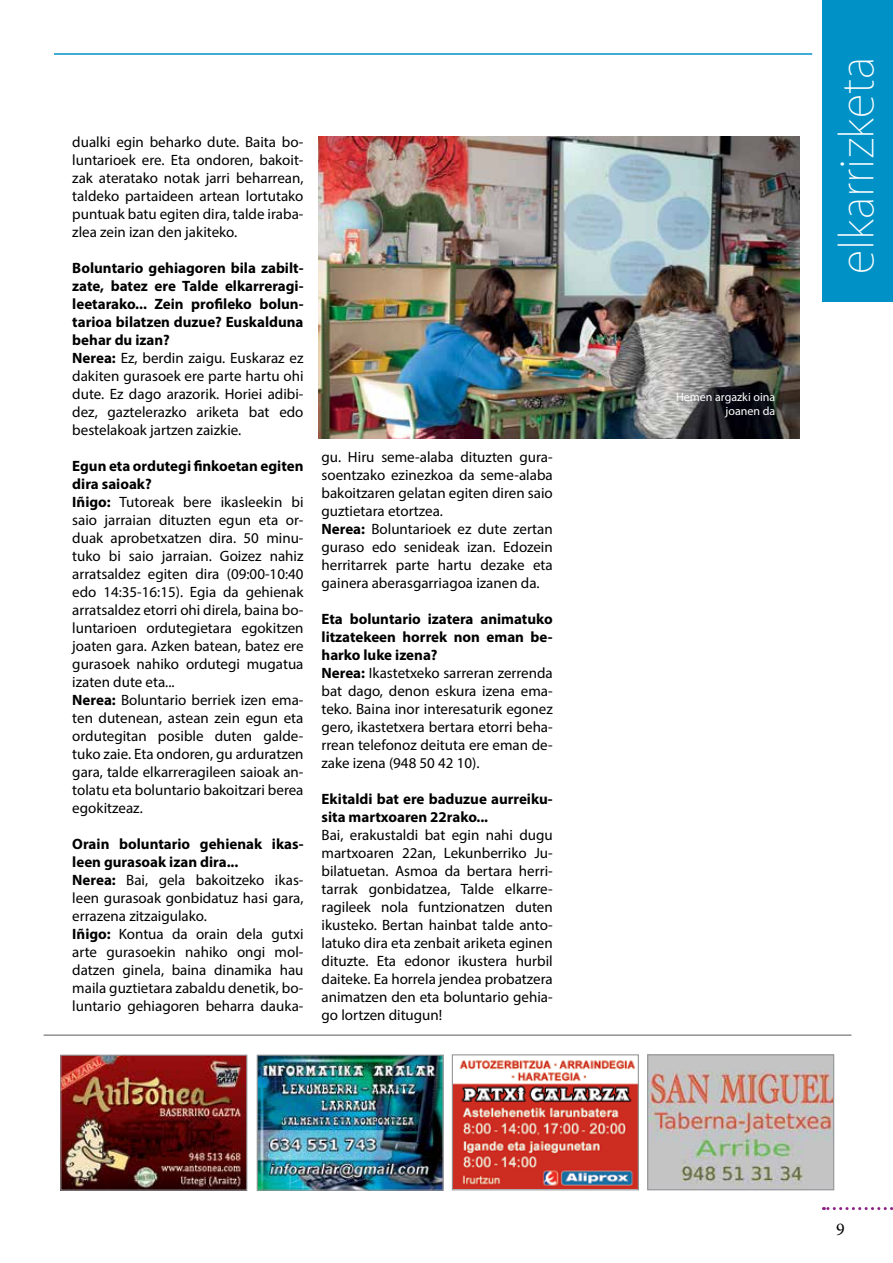
<style>
.page{position:relative;width:893px;height:1263px;background:#fff}
.page>*{position:absolute;margin:0;border:0;box-sizing:border-box;transform-origin:0 0}
.t1{font:200 45px "Koz Go Pr 6 N";color:#fff}
.t2{font:18px "Minion Pro";color:#000}
.t3{font:15px/18px "Myriad Pro";color:#000}
.t4{font:700 15px/18px "Myriad Pro";color:#000}
.t5{font:12px/14.4px "Myriad Pro";color:#fff;text-align:right}
.s1{font-weight:700}
</style>
<div class="page">
<svg style="left:823px;top:1207px;width:70px;height:3px"></svg>
<div style="left:823px;top:0;width:70px;height:302px;background:#0092c7"></div>
<hr style="left:54px;top:53px;width:758px;height:2px;background:#0092c7">
<img style="left:649px;top:1056px;width:183px;height:132px">
<div style="left:647px;top:1054px;width:187px;height:136px;border:1px solid #939598"></div>
<img style="left:454px;top:1060px;width:183px;height:128px">
<div style="left:452px;top:1054px;width:187px;height:136px;border:1px solid #939598"></div>
<img style="left:62px;top:1056px;width:183px;height:133px">
<div style="left:60px;top:1054px;width:187px;height:137px;border:1px solid #939598"></div>
<img style="left:259px;top:1056px;width:183px;height:133px">
<div style="left:257px;top:1054px;width:187px;height:137px;border:1px solid #939598"></div>
<hr style="left:44px;top:1035px;width:807px;height:1px;background:#58595b">
<img style="left:319px;top:136px;width:480px;height:302px">
<p class="t3" style="left:72px;top:133px;width:233px;text-align:justify">dualki egin beharko dute. Baita bo&shy;luntarioek ere. Eta ondoren, bakoit&shy;zak ateratako notak jarri beharrean, taldeko partaideen artean lortutako puntuak batu egiten dira, talde iraba&shy;zlea zein izan den jakiteko.</p>
<p class="t3" style="left:72px;top:259px;width:233px"><span class="s1">Boluntario gehiagoren bila zabilt&shy;zate, batez ere Talde elkarreragi&shy;leetarako... Zein profileko bolun&shy;tarioa bilatzen duzue? Euskalduna behar du izan?<br>Nerea:</span> Ez, berdin zaigu. Euskaraz ez dakiten gurasoek ere parte hartu ohi dute. Ez dago arazorik. Horiei adibi&shy;dez, gaztelerazko ariketa bat edo bestelakoak jartzen zaizkie.</p>
<p class="t3" style="left:72px;top:457px;width:233px"><span class="s1">Egun eta ordutegi finkoetan egiten dira saioak?<br>Iñigo:</span> Tutoreak bere ikasleekin bi saio jarraian dituzten egun eta or&shy;duak aprobetxatzen dira. 50 minu&shy;tuko bi saio jarraian. Goizez nahiz arratsaldez egiten dira (09:00-10:40 edo 14:35-16:15). Egia da gehienak arratsaldez etorri ohi direla, baina bo&shy;luntarioen ordutegietara egokitzen joaten gara. Azken batean, batez ere gurasoek nahiko ordutegi mugatua izaten dute eta...<br><span class="s1">Nerea:</span> Boluntario berriek izen ema&shy;ten dutenean, astean zein egun eta ordutegitan posible duten galde&shy;tuko zaie. Eta ondoren, gu arduratzen gara, talde elkarreragileen saioak an&shy;tolatu eta boluntario bakoitzari berea egokitzeaz.</p>
<p class="t3" style="left:72px;top:835px;width:233px"><span class="s1">Orain boluntario gehienak ikas&shy;leen gurasoak izan dira...<br>Nerea:</span> Bai, gela bakoitzeko ikas&shy;leen gurasoak gonbidatuz hasi gara, errazena zitzaigulako.<br><span class="s1">Iñigo:</span> Kontua da orain dela gutxi arte gurasoekin nahiko ongi mol&shy;datzen ginela, baina dinamika hau maila guztietara zabaldu denetik, bo&shy;luntario gehiagoren beharra dauka-</p>
<p class="t3" style="left:322px;top:448px;width:233px">gu. Hiru seme-alaba dituzten gura&shy;soentzako ezinezkoa da seme-alaba bakoitzaren gelatan egiten diren saio guztietara etortzea.<br><span class="s1">Nerea:</span> Boluntarioek ez dute zertan guraso edo senideak izan. Edozein herritarrek parte hartu dezake eta gainera aberasgarriagoa izanen da.</p>
<p class="t3" style="left:322px;top:610px;width:233px"><span class="s1">Eta boluntario izatera animatuko litzatekeen horrek non eman be&shy;harko luke izena?<br>Nerea:</span> Ikastetxeko sarreran zerrenda bat dago, denon eskura izena ema&shy;teko. Baina inor interesaturik egonez gero, ikastetxera bertara etorri beha&shy;rrean telefonoz deituta ere eman de&shy;zake izena (948 50 42 10).</p>
<p class="t4" style="left:322px;top:789px;width:233px">Ekitaldi bat ere baduzue aurreiku&shy;sita martxoaren 22rako...</p>
<p class="t3" style="left:322px;top:826px;width:233px;text-align:justify">Bai, erakustaldi bat egin nahi dugu martxoaren 22an, Lekunberriko Ju&shy;bilatuetan. Asmoa da bertara herri&shy;tarrak gonbidatzea, Talde elkarre&shy;ragileek nola funtzionatzen duten ikusteko. Bertan hainbat talde anto&shy;latuko dira eta zenbait ariketa eginen dituzte. Eta edonor ikustera hurbil daiteke. Ea horrela jendea probatzera animatzen den eta boluntario gehia&shy;go lortzen ditugun!</p>
<p class="t5" style="left:676px;top:389px;width:101px">Hemen argazki oina joanen da</p>
<h1 class="t1" style="left:832px;top:274px;width:219px;rotate:-90deg">elkarrizketa</h1>
<p class="t2" style="left:836px;top:1217px;width:10px">9</p>
</div>
